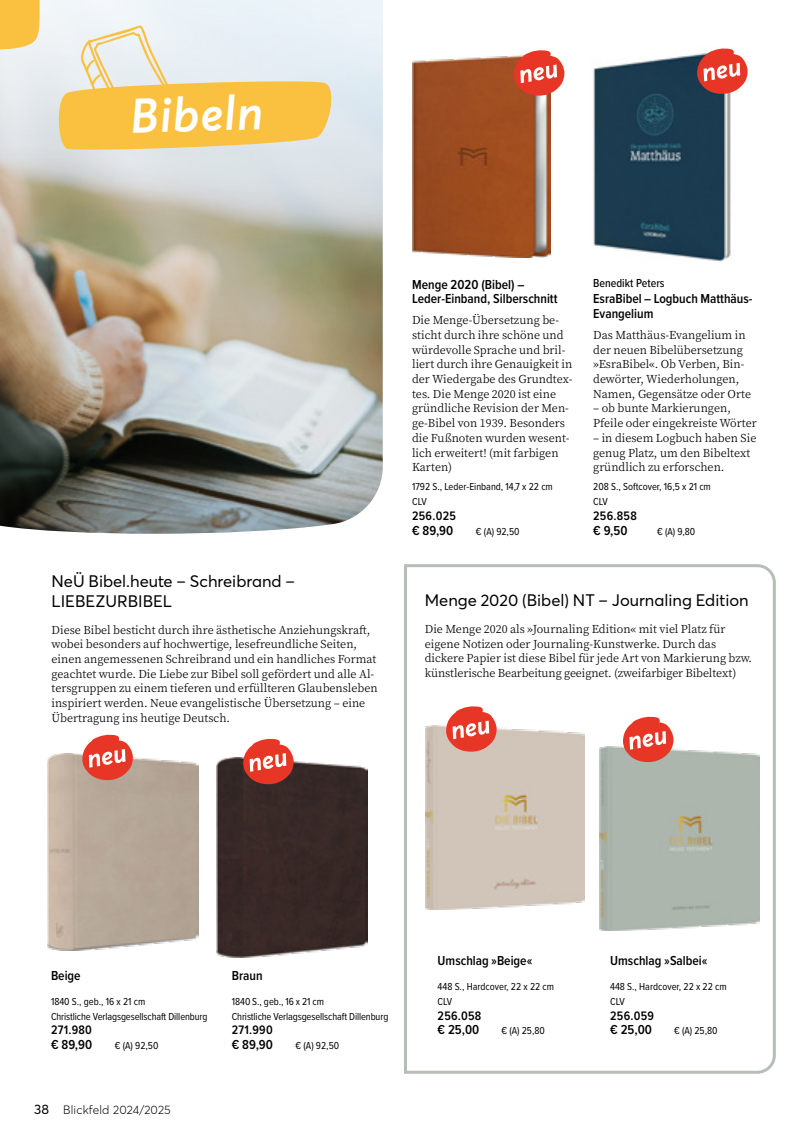
<style>
.page{position:relative;width:808px;height:1144px;background:#fff}
.page>*{position:absolute;margin:0;border:0;box-sizing:border-box;transform-origin:0 0}
.t1{font:italic 600 48px "Averta";color:#fff}
.t2{font:16.5px/19.8px "Averta";color:#000}
.t3{font:600 13.5px/14.7px "Proxima Nova Cond";color:#000}
.t4{font:600 12.75px "Proxima Nova Cond";letter-spacing:.02em;color:#000}
.t5{font:12px/14.7px "Source Serif Variable";color:#000}
.t6{font:300 12px "Averta";letter-spacing:.015em;color:#000}
.t7{font:500 12px "Proxima Nova Cond";color:#000}
.t8{font:10.5px/14.7px "Proxima Nova Cond";color:#000}
.s1{font-weight:400;font-size:13.5px}
</style>
<div class="page">
<img style="left:0;top:0;width:383px;height:534px">
<svg style="left:404px;top:564px;width:372px;height:510px"></svg>
<img style="left:47px;top:753px;width:151px;height:197px">
<img style="left:217px;top:757px;width:150px;height:200px">
<svg style="left:82px;top:735px;width:51px;height:45px"></svg>
<svg style="left:243px;top:739px;width:51px;height:45px"></svg>
<img style="left:412px;top:56px;width:139px;height:202px">
<svg style="left:514px;top:50px;width:50px;height:46px"></svg>
<img style="left:425px;top:725px;width:160px;height:184px">
<img style="left:599px;top:747px;width:160px;height:183px">
<svg style="left:446px;top:706px;width:51px;height:46px"></svg>
<svg style="left:623px;top:717px;width:50px;height:45px"></svg>
<svg style="left:55px;top:25px;width:284px;height:127px;background:#efd89c"></svg>
<img style="left:593px;top:48px;width:138px;height:214px">
<svg style="left:697px;top:49px;width:51px;height:45px"></svg>
<svg style="left:0;top:0;width:42px;height:52px;background:#f7c95f"></svg>
<h1 class="t1" style="left:128px;top:83px;width:135px;rotate:-2deg">Bibeln</h1>
<h2 class="t2" style="left:52px;top:571px;width:245px">NeÜ Bibel.heute – Schreibrand –<br>LIEBEZURBIBEL</h2>
<p class="t5" style="left:51px;top:622px;width:328px">Diese Bibel besticht durch ihre ästhetische Anziehungskraft, wobei besonders auf hochwertige, lesefreundliche Seiten, einen angemessenen Schreibrand und ein handliches Format geachtet wurde. Die Liebe zur Bibel soll gefördert und alle Al&shy;tersgruppen zu einem tieferen und erfüllteren Glaubensleben inspiriert werden. Neue evangelistische Übersetzung – eine Übertragung ins heutige Deutsch.</p>
<p class="t3" style="left:412px;top:277px;width:147px">Menge 2020 (Bibel) –<br>Leder-Einband, Silberschnitt</p>
<p class="t5" style="left:412px;top:313px;width:162px">Die Menge-Übersetzung be&shy;sticht durch ihre schöne und würdevolle Sprache und bril&shy;liert durch ihre Genauigkeit in der Wiedergabe des Grundtex&shy;tes. Die Menge 2020 ist eine gründliche Revision der Men&shy;ge-Bibel von 1939. Besonders die Fußnoten wurden wesent&shy;lich erweitert! (mit farbigen<br>Karten)</p>
<p class="t8" style="left:412px;top:479px;width:142px">1792 S., Leder-Einband, 14,7 x 22 cm<br>CLV</p>
<p class="t4" style="left:412px;top:506px;width:45px">256.025</p>
<p class="t3" style="left:412px;top:522px;width:43px">€ 89,90</p>
<p class="t8" style="left:476px;top:523px;width:45px">€ (A) 92,50</p>
<p class="t7" style="left:593px;top:274px;width:73px">Benedikt Peters</p>
<p class="t3" style="left:593px;top:291px;width:161px">EsraBibel – Logbuch Matthäus-<br>Evangelium</p>
<p class="t5" style="left:593px;top:327px;width:159px">Das Matthäus-Evangelium in der neuen Bibelübersetzung »EsraBibel«. Ob Verben, Bin&shy;dewörter, Wiederholungen,<br>Namen, Gegensätze oder Orte</p>
<p class="t5" style="left:593px;top:401px;width:165px">– ob bunte Markierungen,<br>Pfeile oder eingekreiste Wörter</p>
<p class="t5" style="left:593px;top:430px;width:165px">– in diesem Logbuch haben Sie genug Platz, um den Bibeltext gründlich zu erforschen.</p>
<p class="t8" style="left:593px;top:479px;width:119px">208 S., Softcover, 16,5 x 21 cm<br>CLV</p>
<p class="t4" style="left:593px;top:506px;width:45px">256.858</p>
<p class="t3" style="left:593px;top:522px;width:36px">€ 9,50</p>
<p class="t8" style="left:657px;top:523px;width:40px">€ (A) 9,80</p>
<h2 class="t2" style="left:425px;top:590px;width:325px">Menge 2020 (Bibel) NT – Journaling Edition</h2>
<p class="t5" style="left:425px;top:621px;width:329px">Die Menge 2020 als »Journaling Edition« mit viel Platz für eigene Notizen oder Journaling-Kunstwerke. Durch das dickere Papier ist diese Bibel für jede Art von Markierung bzw. künstlerische Bearbeitung geeignet. (zweifarbiger Bibeltext)</p>
<p class="t3" style="left:51px;top:967px;width:31px">Beige</p>
<p class="t8" style="left:51px;top:994px;width:158px">1840 S., geb., 16 x 21 cm<br>Christliche Verlagsgesellschaft Dillenburg</p>
<p class="t4" style="left:51px;top:1021px;width:42px">271.980</p>
<p class="t3" style="left:51px;top:1037px;width:43px">€ 89,90</p>
<p class="t8" style="left:115px;top:1038px;width:45px">€ (A) 92,50</p>
<p class="t6" style="left:34px;top:1101px;width:138px"><span class="s1">38</span> Blickfeld 2024/2025</p>
<p class="t3" style="left:232px;top:967px;width:32px">Braun</p>
<p class="t8" style="left:232px;top:994px;width:158px">1840 S., geb., 16 x 21 cm<br>Christliche Verlagsgesellschaft Dillenburg</p>
<p class="t4" style="left:232px;top:1021px;width:43px">271.990</p>
<p class="t3" style="left:232px;top:1037px;width:43px">€ 89,90</p>
<p class="t8" style="left:296px;top:1038px;width:45px">€ (A) 92,50</p>
<p class="t3" style="left:438px;top:953px;width:96px">Umschlag »Beige«</p>
<p class="t8" style="left:438px;top:979px;width:118px">448 S., Hardcover, 22 x 22 cm<br>CLV</p>
<p class="t4" style="left:438px;top:1006px;width:45px">256.058</p>
<p class="t3" style="left:438px;top:1022px;width:43px">€ 25,00</p>
<p class="t8" style="left:501px;top:1023px;width:45px">€ (A) 25,80</p>
<p class="t3" style="left:610px;top:953px;width:99px">Umschlag »Salbei«</p>
<p class="t8" style="left:610px;top:979px;width:118px">448 S., Hardcover, 22 x 22 cm<br>CLV</p>
<p class="t4" style="left:610px;top:1006px;width:45px">256.059</p>
<p class="t3" style="left:610px;top:1022px;width:43px">€ 25,00</p>
<p class="t8" style="left:674px;top:1023px;width:45px">€ (A) 25,80</p>
</div>
